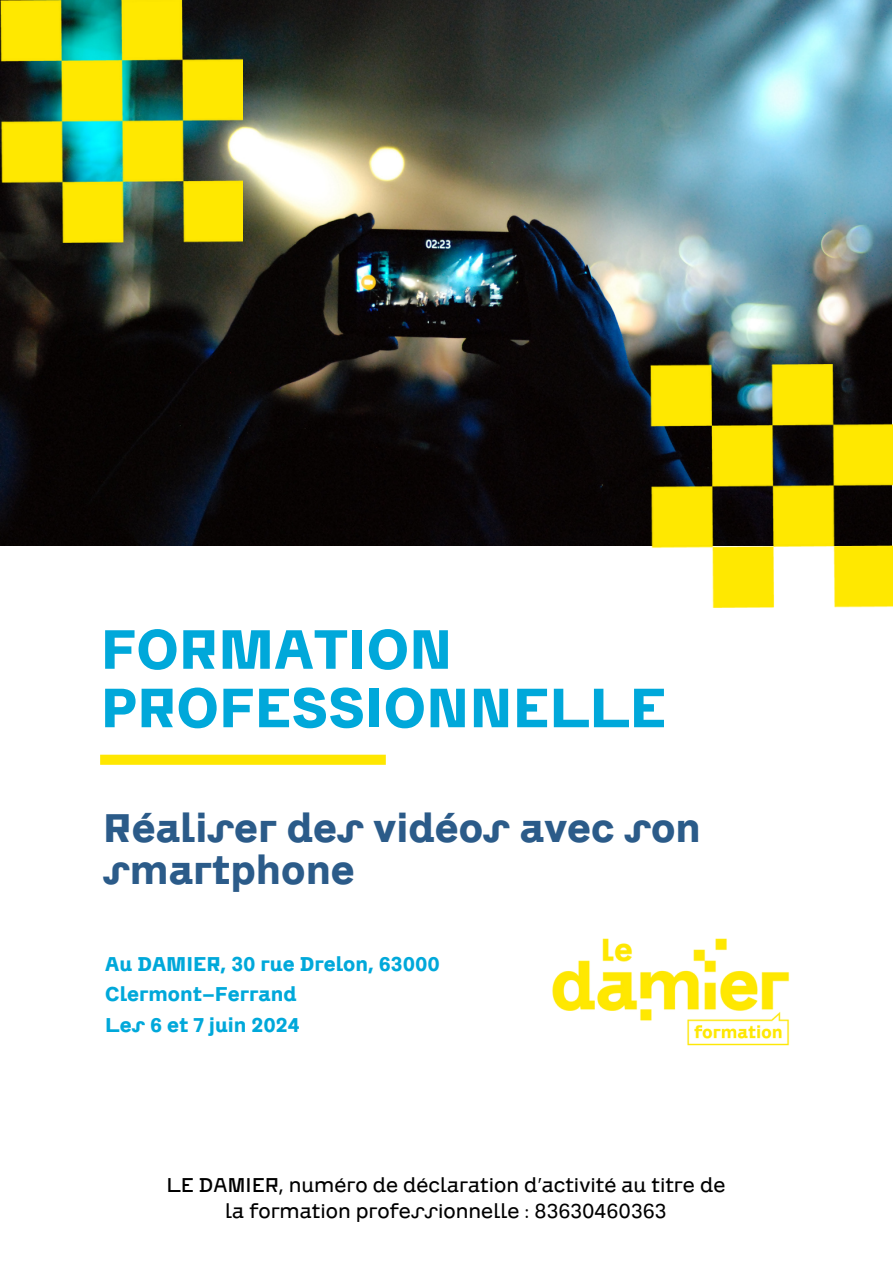
<style>
.page{position:relative;width:893px;height:1264px;background:#fff}
.page>*{position:absolute;margin:0;border:0;box-sizing:border-box;transform-origin:0 0}
.t1{font:700 53.85px/58.5px "CA Saygon";color:#00a8da}
.t2{font:700 39px/41.5px "CA Saygon";color:#2b5b89}
.t3{font:300 19.5px/25.8px "CA Saygon";color:#000;text-align:center}
.t4{font:700 19.5px/30.3px "CA Saygon";color:#00a8da}
</style>
<div class="page">
<img style="left:0;top:0;width:891px;height:545px">
<img style="left:650px;top:364px;width:242px;height:243px">
<div style="left:100px;top:754px;width:286px;height:10px;background:#ffe700"></div>
<img style="left:552px;top:938px;width:238px;height:108px">
<img style="left:0;top:0;width:243px;height:243px">
<h1 class="t1" style="left:101px;top:619px;width:567px">FORMATION<br>PROFESSIONNELLE</h1>
<h2 class="t2" style="left:103px;top:807px;width:599px">Réaliser des vidéos avec son smartphone</h2>
<p class="t4" style="left:105px;top:948px;width:336px">Au DAMIER, 30 rue Drelon, 63000<br>Clermont-Ferrand<br>Les 6 et 7 juin 2024</p>
<p class="t3" style="left:166px;top:1171px;width:560px">LE DAMIER, numéro de déclaration d’activité au titre de la formation professionnelle : 83630460363</p>
</div>
